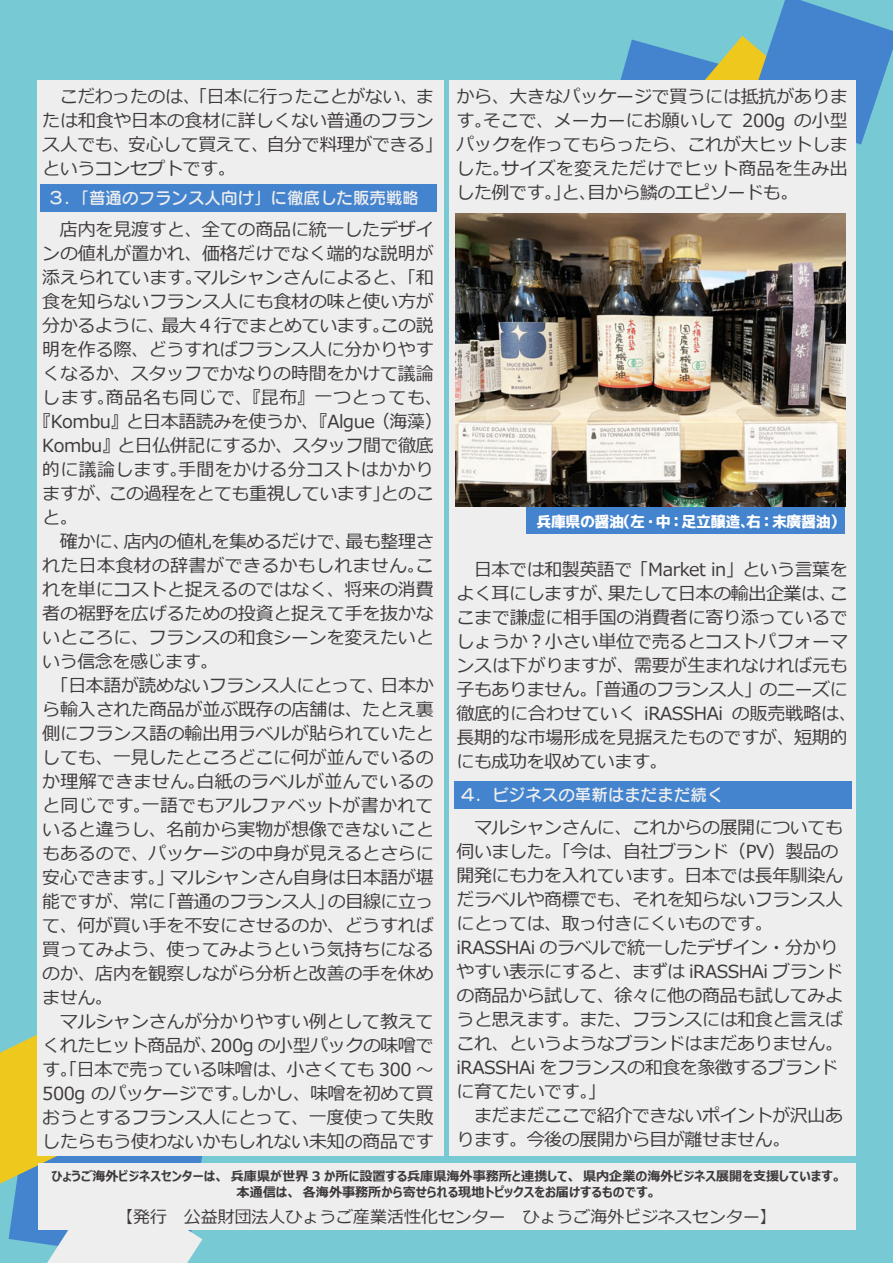
<style>
.page{position:relative;width:893px;height:1263px;background:#77c9d4}
.page>*{position:absolute;margin:0;border:0;box-sizing:border-box;transform-origin:0 0}
.t1{font:18px/24px "Meiryo";letter-spacing:-.01em;color:#3e3a39}
.t2{font:18px "Meiryo";letter-spacing:.015em;color:#3e3a39}
.t3{font:18px "Meiryo";letter-spacing:.03em;color:#3e3a39}
.t4{font:16.95px "Meiryo";color:#3e3a39}
.t5{font:16.5px "Seurat Pro N DB";color:#eeeeef}
.t6{font:15px "rounded mplus 1 p heavy";letter-spacing:-.03em;color:#fff}
.t7{font:700 13.05px/16.6px "Meiryo UI";color:#3e3a39;text-align:center}
</style>
<div class="page">
<svg style="left:600px;top:0;width:293px;height:202px"></svg>
<svg style="left:0;top:1026px;width:212px;height:237px"></svg>
<div style="left:38px;top:1162px;width:817px;height:67px;background:#eeeeef"></div>
<div style="left:38px;top:81px;width:406px;height:1075px;background:#eeeeef"></div>
<div style="left:449px;top:81px;width:406px;height:1075px;background:#eeeeef"></div>
<div style="left:526px;top:506px;width:319px;height:28px;background:#4484ce"></div>
<div style="left:40px;top:185px;width:396px;height:27px;background:#4484ce"></div>
<img style="left:455px;top:214px;width:390px;height:292px">
<div style="left:454px;top:781px;width:397px;height:28px;background:#4484ce"></div>
<p class="t1" style="left:42px;top:85px;width:402px">　こだわったのは、「日本に行ったことがない、または和食や日本の食材に詳しくない普通のフランス人でも、安心して買えて、自分で料理ができる」というコンセプトです。</p>
<p class="t5" style="left:48px;top:186px;width:373px">３．「普通のフランス人向け」に徹底した販売戦略</p>
<p class="t1" style="left:42px;top:218px;width:393px">　店内を見渡すと、全ての商品に統一したデザイ</p>
<p class="t1" style="left:42px;top:242px;width:393px">ンの値札が置かれ、価格だけでなく端的な説明が</p>
<p class="t1" style="left:42px;top:266px;width:393px">添えられています。マルシャンさんによると、「和</p>
<p class="t1" style="left:42px;top:290px;width:393px">食を知らないフランス人にも食材の味と使い方が</p>
<p class="t1" style="left:42px;top:314px;width:393px">分かるように、最大４行でまとめています。この説</p>
<p class="t1" style="left:42px;top:338px;width:393px">明を作る際、どうすればフランス人に分かりやす</p>
<p class="t1" style="left:42px;top:362px;width:393px">くなるか、スタッフでかなりの時間をかけて議論</p>
<p class="t3" style="left:42px;top:385px;width:402px">します。商品名も同じで、『昆布』一つとっても、</p>
<p class="t1" style="left:33px;top:410px;width:411px">『Kombu』と日本語読みを使うか、『Algue（海藻）</p>
<p class="t1" style="left:42px;top:434px;width:393px">Kombu』と日仏併記にするか、スタッフ間で徹底</p>
<p class="t2" style="left:42px;top:457px;width:393px">的に議論します。手間をかける分コストはかかり</p>
<p class="t1" style="left:42px;top:482px;width:393px">ますが、この過程をとても重視しています」とのこ</p>
<p class="t1" style="left:42px;top:506px;width:37px">と。</p>
<p class="t1" style="left:42px;top:530px;width:393px">　確かに、店内の値札を集めるだけで、最も整理さ</p>
<p class="t2" style="left:42px;top:553px;width:393px">れた日本食材の辞書ができるかもしれません。こ</p>
<p class="t1" style="left:42px;top:578px;width:393px">れを単にコストと捉えるのではなく、将来の消費</p>
<p class="t1" style="left:42px;top:602px;width:393px">者の裾野を広げるための投資と捉えて手を抜かな</p>
<p class="t1" style="left:42px;top:626px;width:393px">いところに、フランスの和食シーンを変えたいと</p>
<p class="t1" style="left:42px;top:650px;width:177px">いう信念を感じます。</p>
<p class="t1" style="left:42px;top:674px;width:393px">　「日本語が読めないフランス人にとって、日本か</p>
<p class="t1" style="left:42px;top:698px;width:393px">ら輸入された商品が並ぶ既存の店舗は、たとえ裏</p>
<p class="t1" style="left:42px;top:722px;width:393px">側にフランス語の輸出用ラベルが貼られていたと</p>
<p class="t1" style="left:42px;top:746px;width:393px">しても、一見したところどこに何が並んでいるの</p>
<p class="t2" style="left:42px;top:769px;width:393px">か理解できません。白紙のラベルが並んでいるの</p>
<p class="t2" style="left:42px;top:793px;width:393px">と同じです。一語でもアルファベットが書かれて</p>
<p class="t1" style="left:42px;top:818px;width:393px">いると違うし、名前から実物が想像できないこと</p>
<p class="t1" style="left:42px;top:842px;width:393px">もあるので、パッケージの中身が見えるとさらに</p>
<p class="t1" style="left:42px;top:866px;width:393px">安心できます。」マルシャンさん自身は日本語が堪</p>
<p class="t1" style="left:42px;top:890px;width:393px">能ですが、常に「普通のフランス人」の目線に立っ</p>
<p class="t1" style="left:42px;top:914px;width:393px">て、何が買い手を不安にさせるのか、どうすれば</p>
<p class="t1" style="left:42px;top:938px;width:393px">買ってみよう、使ってみようという気持ちになる</p>
<p class="t1" style="left:42px;top:962px;width:393px">のか、店内を観察しながら分析と改善の手を休め</p>
<p class="t1" style="left:42px;top:986px;width:72px">ません。</p>
<p class="t1" style="left:42px;top:1010px;width:393px">　マルシャンさんが分かりやすい例として教えて</p>
<p class="t1" style="left:42px;top:1034px;width:393px">くれたヒット商品が、200g の小型パックの味噌で</p>
<p class="t1" style="left:42px;top:1058px;width:393px">す。「日本で売っている味噌は、小さくても 300 ～</p>
<p class="t1" style="left:42px;top:1082px;width:393px">500g のパッケージです。しかし、味噌を初めて買</p>
<p class="t1" style="left:42px;top:1106px;width:393px">おうとするフランス人にとって、一度使って失敗</p>
<p class="t1" style="left:42px;top:1130px;width:393px">したらもう使わないかもしれない未知の商品です</p>
<p class="t1" style="left:456px;top:85px;width:393px;text-align:justify">から、大きなパッケージで買うには抵抗があります。そこで、メーカーにお願いして 200g の小型パックを作ってもらったら、これが大ヒットしました。サイズを変えただけでヒット商品を生み出した例です。」と、目から鱗のエピソードも。</p>
<p class="t6" style="left:536px;top:510px;width:310px">兵庫県の醤油（左・中：足立醸造、右：末廣醤油）</p>
<p class="t1" style="left:456px;top:559px;width:402px">　日本では和製英語で「Market in」という言葉をよく耳にしますが、果たして日本の輸出企業は、ここまで謙虚に相手国の消費者に寄り添っているでしょうか︖小さい単位で売るとコストパフォーマンスは下がりますが、需要が生まれなければ元も子もありません。「普通のフランス人」のニーズに徹底的に合わせていく iRASSHAi の販売戦略は、長期的な市場形成を見据えたものですが、短期的にも成功を収めています。</p>
<p class="t5" style="left:459px;top:784px;width:265px">４．ビジネスの革新はまだまだ続く</p>
<p class="t1" style="left:456px;top:817px;width:388px">　マルシャンさんに、これからの展開についても伺いました。「今は、自社ブランド（PV）製品の開発にも力を入れています。日本では長年馴染んだラベルや商標でも、それを知らないフランス人にとっては、取っ付きにくいものです。iRASSHAi のラベルで統一したデザイン・分かりやすい表示にすると、まずは iRASSHAi ブランドの商品から試して、徐々に他の商品も試してみようと思えます。また、フランスには和食と言えばこれ、というようなブランドはまだありません。iRASSHAi をフランスの和食を象徴するブランドに育てたいです。」<br>　まだまだここで紹介できないポイントが沢山あります。今後の展開から目が離せません。</p>
<p class="t7" style="left:52px;top:1168px;width:791px">ひょうご海外ビジネスセンターは、兵庫県が世界 3 か所に設置する兵庫県海外事務所と連携して、県内企業の海外ビジネス展開を支援しています。本通信は、各海外事務所から寄せられる現地トピックスをお届けするものです。</p>
<p class="t4" style="left:116px;top:1205px;width:662px">【発行　公益財団法人ひょうご産業活性化センター　ひょうご海外ビジネスセンター】</p>
</div>
